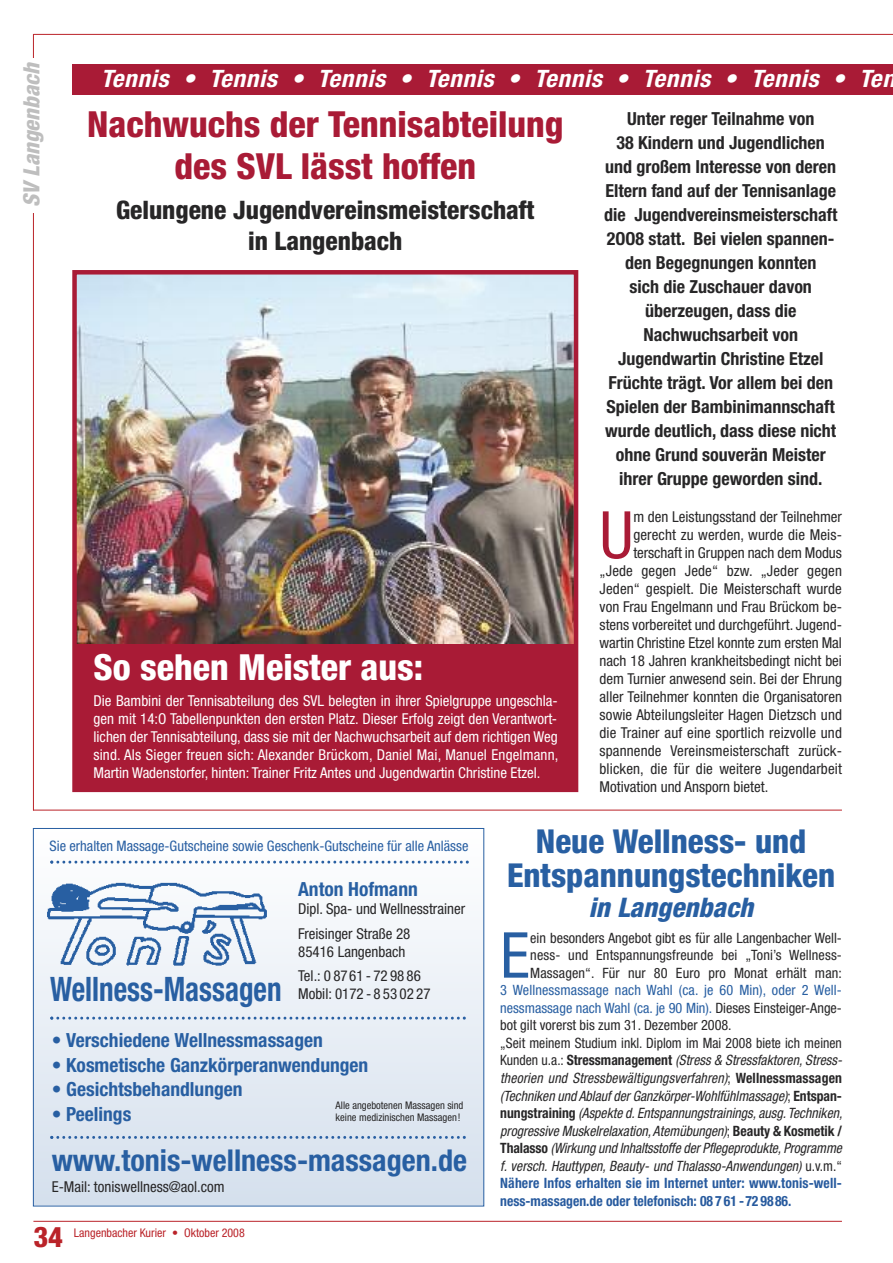
<style>
.page{position:relative;width:893px;height:1263px;background:#fff}
.page>*{position:absolute;margin:0;border:0;box-sizing:border-box;transform-origin:0 0}
.t1{font:condensed 65.4px "Helvetica Neue";color:#a91b36}
.t2{font:condensed 63.45px "Helvetica Neue";color:#285fa2}
.t3{font:800 condensed 36px/42px "Helvetica Neue";color:#a91b36;text-align:center}
.t4{font:800 condensed 36px "Helvetica Neue";color:#fff}
.t5{font:700 condensed 33.75px "Helvetica Neue";color:#285fa2;scale:.86 1}
.t6{font:800 condensed 33px/34.5px "Helvetica Neue";color:#285fa2;text-align:center}
.t7{font:700 condensed 30.15px "Helvetica Neue";color:#285fa2}
.t8{font:800 condensed 28.5px "Helvetica Neue";color:#ba2329}
.t9{font:italic 800 condensed 27px "Helvetica Neue";letter-spacing:.005em;color:#285fa2}
.t10{font:800 condensed 25.5px/31.5px "Helvetica Neue";color:#272627;text-align:center}
.t11{font:italic 700 condensed 24px "Helvetica Neue";letter-spacing:.03em;color:#fff;scale:1.05 1}
.t12{font:italic 800 condensed 22.5px "Helvetica Neue";letter-spacing:.005em;color:#bebebe}
.t13{font:700 condensed 19.5px "Helvetica Neue";color:#285fa2}
.t14{font:700 condensed 18px/24px "Helvetica Neue";color:#272627;text-align:center}
.t15{font:condensed 15px/24.5px "Helvetica Neue";color:#272627}
.t16{font:condensed 15px/18px "Helvetica Neue";color:#fff;text-align:justify}
.t17{font:condensed 14.4px "Helvetica Neue";color:#285fa2}
.t18{font:italic condensed 14.25px/17.5px "Helvetica Neue";color:#272627;scale:.96 1}
.t19{font:condensed 14.25px/17.5px "Helvetica Neue";letter-spacing:.01em;color:#272627;text-align:justify}
.t20{font:condensed 12px "Helvetica Neue";color:#ba2329}
.t21{font:condensed 10.5px/12px "Helvetica Neue";color:#272627}
.s1{font-style:normal;color:#285fa2}
.s2{font-style:normal}
.s3{font-weight:700;font-style:normal}
.s4{font-weight:700;font-style:normal;color:#275a9e}
</style>
<div class="page">
<hr style="left:33px;top:1221px;width:809px;height:1px;background:#ba2329">
<hr style="left:33px;top:34px;width:860px;height:1px;background:#ba2329">
<hr style="left:33px;top:34px;width:1px;height:776px;background:#ba2329">
<div style="left:23px;top:58px;width:27px;height:155px;background:#fff"></div>
<img style="left:35px;top:863px;width:447px;height:341px">
<svg style="left:50px;top:1016px;width:416px;height:3px"></svg>
<svg style="left:50px;top:860px;width:419px;height:3px"></svg>
<svg style="left:50px;top:1136px;width:416px;height:3px"></svg>
<img style="left:42px;top:874px;width:233px;height:100px">
<hr style="left:33px;top:810px;width:809px;height:1px;background:#ba2329">
<div style="left:72px;top:64px;width:821px;height:30px;background:#a91b36"></div>
<div style="left:77px;top:275px;width:497px;height:513px;background:#a91b36"></div>
<img style="left:77px;top:275px;width:496px;height:368px">
<div style="left:72px;top:270px;width:506px;height:522px;border:4px solid #a91b36"></div>
<h3 class="t12" style="left:23px;top:207px;width:145px;rotate:-90deg">SV Langenbach</h3>
<h3 class="t11" style="left:101px;top:70px;width:758px">Tennis • Tennis • Tennis • Tennis • Tennis • Tennis • Tennis • Ten</h3>
<h3 class="t3" style="left:87px;top:106px;width:478px">Nachwuchs der Tennisabteilung des SVL lässt hoffen</h3>
<h3 class="t10" style="left:116px;top:196px;width:420px">Gelungene Jugendvereinsmeisterschaft in Langenbach</h3>
<p class="t14" style="left:604px;top:109px;width:235px">Unter reger Teilnahme von<br>38 Kindern und Jugendlichen und großem Interesse von deren<br>Eltern fand auf der Tennisanlage die Jugendvereinsmeisterschaft<br>2OO8 statt. Bei vielen spannen&shy;den Begegnungen konnten<br>sich die Zuschauer davon überzeugen, dass die<br>Nachwuchsarbeit von<br>Jugendwartin Christine Etzel<br>Früchte trägt. Vor allem bei den<br>Spielen der Bambinimannschaft wurde deutlich, dass diese nicht ohne Grund souverän Meister ihrer Gruppe geworden sind.</p>
<h3 class="t4" style="left:94px;top:654px;width:331px">So sehen Meister aus:</h3>
<p class="t16" style="left:94px;top:693px;width:466px">Die Bambini der Tennisabteilung des SVL belegten in ihrer Spielgruppe ungeschla&shy;gen mit 14:O Tabellenpunkten den ersten Platz. Dieser Erfolg zeigt den Verantwort&shy;lichen der Tennisabteilung, dass sie mit der Nachwuchsarbeit auf dem richtigen Weg sind. Als Sieger freuen sich: Alexander Brückom, Daniel Mai, Manuel Engelmann, Martin Wadenstorfer, hinten: Trainer Fritz Antes und Jugendwartin Christine Etzel.</p>
<h1 class="t1" style="left:600px;top:511px;width:35px">U</h1>
<p class="t15" style="left:633px;top:506px;width:210px">m den Leistungsstand der Teilnehmer</p>
<p class="t15" style="left:633px;top:524px;width:210px">gerecht zu werden, wurde die Meis-</p>
<p class="t15" style="left:633px;top:542px;width:210px">terschaft in Gruppen nach dem Modus</p>
<p class="t15" style="left:600px;top:560px;width:244px">„Jede gegen Jede“ bzw. „Jeder gegen</p>
<p class="t15" style="left:600px;top:578px;width:244px">Jeden“ gespielt. Die Meisterschaft wurde</p>
<p class="t15" style="left:600px;top:596px;width:244px">von Frau Engelmann und Frau Brückom be-</p>
<p class="t15" style="left:600px;top:614px;width:244px">stens vorbereitet und durchgeführt. Jugend-</p>
<p class="t15" style="left:600px;top:632px;width:244px">wartin Christine Etzel konnte zum ersten Mal</p>
<p class="t15" style="left:600px;top:650px;width:244px">nach 18 Jahren krankheitsbedingt nicht bei</p>
<p class="t15" style="left:600px;top:668px;width:244px">dem Turnier anwesend sein. Bei der Ehrung</p>
<p class="t15" style="left:600px;top:686px;width:244px">aller Teilnehmer konnten die Organisatoren</p>
<p class="t15" style="left:600px;top:704px;width:244px">sowie Abteilungsleiter Hagen Dietzsch und</p>
<p class="t15" style="left:600px;top:722px;width:244px">die Trainer auf eine sportlich reizvolle und</p>
<p class="t15" style="left:600px;top:740px;width:244px">spannende Vereinsmeisterschaft zurück-</p>
<p class="t15" style="left:600px;top:758px;width:244px">blicken, die für die weitere Jugendarbeit</p>
<p class="t15" style="left:600px;top:776px;width:170px">Motivation und Ansporn bietet.</p>
<p class="t17" style="left:50px;top:840px;width:420px">Sie erhalten Massage-Gutscheine sowie Geschenk-Gutscheine für alle Anlässe</p>
<h3 class="t13" style="left:298px;top:882px;width:121px">Anton Hofmann</h3>
<p class="t15" style="left:298px;top:898px;width:168px">Dipl. Spa- und Wellnesstrainer<br>Freisinger Straße 28</p>
<p class="t15" style="left:298px;top:940px;width:124px">85416 Langenbach<br>Tel.: 0 8761 - 72 98 86</p>
<p class="t15" style="left:298px;top:983px;width:134px">Mobil: 0172 - 8 53 02 27</p>
<h3 class="t13" style="left:52px;top:1033px;width:273px">• Verschiedene Wellnessmassagen</h3>
<h3 class="t13" style="left:52px;top:1058px;width:318px">• Kosmetische Ganzkörperanwendungen</h3>
<h3 class="t13" style="left:52px;top:1082px;width:192px">• Gesichtsbehandlungen</h3>
<h3 class="t13" style="left:52px;top:1107px;width:81px">• Peelings</h3>
<h3 class="t7" style="left:52px;top:1149px;width:417px">www.tonis-wellness-massagen.de</h3>
<p class="t15" style="left:52px;top:1176px;width:174px">E-Mail: toniswellness@aol.com</p>
<h3 class="t5" style="left:50px;top:976px;width:270px">Wellness-Massagen</h3>
<p class="t21" style="left:336px;top:1100px;width:129px">Alle angebotenen Massagen sind keine medizinischen Massagen!</p>
<h3 class="t8" style="left:33px;top:1227px;width:31px">34</h3>
<p class="t20" style="left:74px;top:1228px;width:172px">Langenbacher Kurier • Oktober 2008</p>
<h3 class="t6" style="left:507px;top:826px;width:330px">Neue Wellness- und<br>Entspannungstechniken</h3>
<h3 class="t9" style="left:589px;top:898px;width:166px">in Langenbach</h3>
<h2 class="t2" style="left:500px;top:932px;width:31px">E</h2>
<p class="t19" style="left:530px;top:930px;width:313px">ein besonders Angebot gibt es für alle Langenbacher Well&shy;ness- und Entspannungsfreunde bei „Toni’s Wellness-Massagen“. Für nur 80 Euro pro Monat erhält man:</p>
<p class="t18" style="left:500px;top:982px;width:358px"><span class="s1">3 Wellnessmassage nach Wahl (ca. je 60 Min), oder 2 Well&shy;nessmassage nach Wahl (ca. je 90 Min).</span> <span class="s2">Dieses Einsteiger-Ange&shy;bot gilt vorerst bis zum 31. Dezember 2008.<br>„Seit meinem Studium inkl. Diplom im Mai 2008 biete ich meinen Kunden u.a.:</span> <span class="s3">Stressmanagement</span> (Stress &amp; Stressfaktoren, Stress&shy;theorien und Stressbewältigungsverfahren)<span class="s2">;</span> <span class="s3">Wellnessmassagen </span>(Techniken und Ablauf der Ganzkörper-Wohlfühlmassage)<span class="s2">;</span> <span class="s3">Entspan&shy;nungstraining</span> (Aspekte d. Entspannungstrainings, ausg. Techniken, progressive Muskelrelaxation, Atemübungen)<span class="s2">;</span> <span class="s3">Beauty &amp; Kosmetik / Thalasso</span> (Wirkung und Inhaltsstoffe der Pflegeprodukte, Programme f. versch. Hauttypen, Beauty- und Thalasso-Anwendungen) <span class="s2">u.v.m.“ </span><span class="s4">Nähere Infos erhalten sie im Internet unter: www.tonis-well&shy;ness-massagen.de oder telefonisch: 08 7 61 -72 9886.</span></p>
</div>
